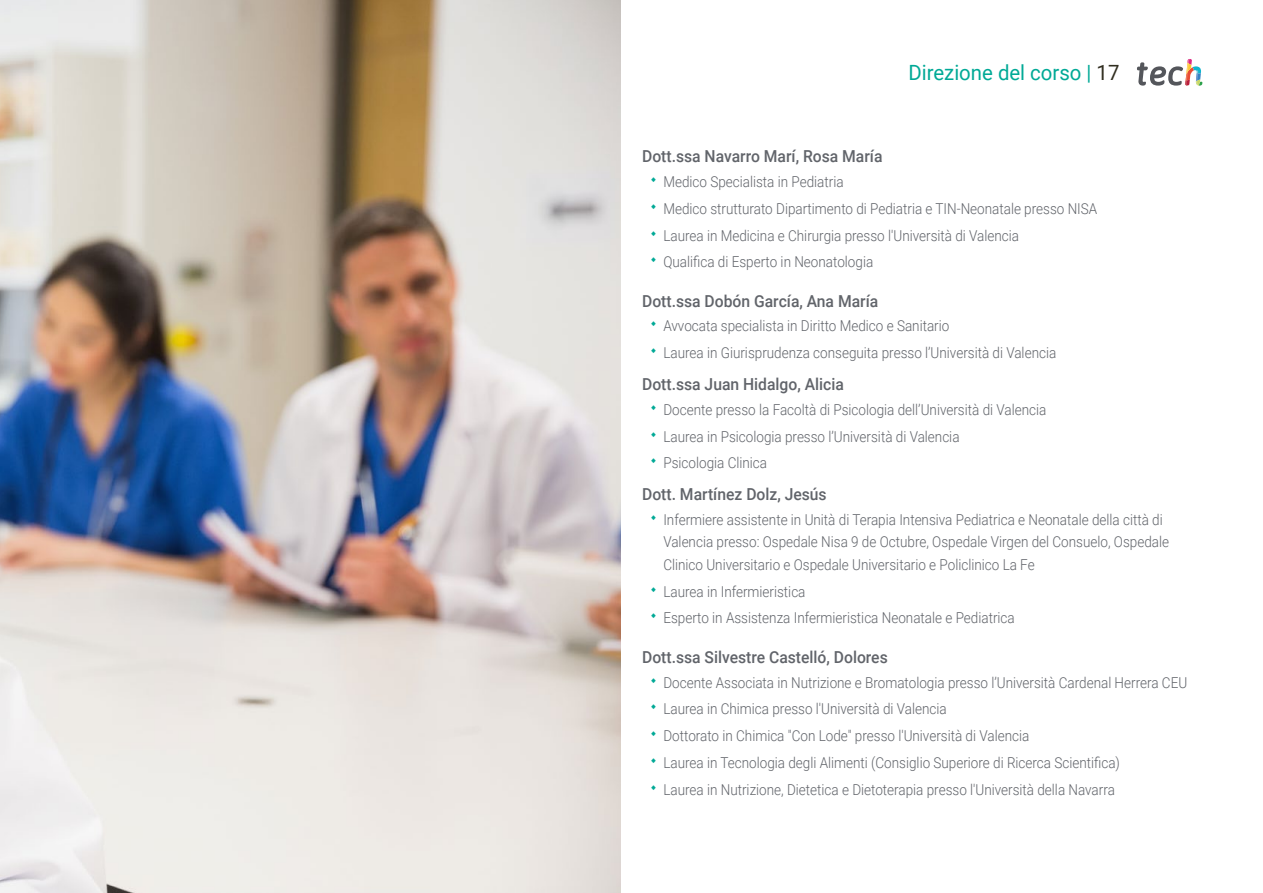
<style>
.page{position:relative;width:1263px;height:893px;background:#fff}
.page>*{position:absolute;margin:0;border:0;box-sizing:border-box;transform-origin:0 0}
.t1{font:21px "Roboto";color:#00a996}
.t2{font:500 16.5px "Roboto";color:#61646a;scale:.95 1}
.t3{font:300 15px/26.7px "Roboto";color:#61646a;scale:.9 1}
.s1{color:#312e20}
</style>
<div class="page">
<svg style="left:1137px;top:59px;width:65px;height:27px"></svg>
<img style="left:0;top:0;width:621px;height:893px">
<h1 class="t1" style="left:908px;top:57px;width:213px">Direzione del corso | <span class="s1">17</span></h1>
<p class="t2" style="left:642px;top:145px;width:255px">Dott.ssa Navarro Marí, Rosa María</p>
<p class="t3" style="left:663px;top:168px;width:484px">Medico Specialista in Pediatria<br>Medico strutturato Dipartimento di Pediatria e TIN-Neonatale presso NISA Laurea in Medicina e Chirurgia presso l'Università di Valencia<br>Qualifica di Esperto in Neonatologia</p>
<p class="t2" style="left:642px;top:289px;width:250px">Dott.ssa Dobón García, Ana María</p>
<p class="t3" style="left:663px;top:312px;width:438px">Avvocata specialista in Diritto Medico e Sanitario<br>Laurea in Giurisprudenza conseguita presso l’Università di Valencia</p>
<p class="t2" style="left:642px;top:373px;width:214px">Dott.ssa Juan Hidalgo, Alicia</p>
<p class="t3" style="left:663px;top:396px;width:427px">Docente presso la Facoltà di Psicologia dell’Università di Valencia<br>Laurea in Psicologia presso l’Università di Valencia<br>Psicologia Clinica</p>
<p class="t2" style="left:642px;top:483px;width:196px">Dott. Martínez Dolz, Jesús</p>
<p class="t3" style="left:663px;top:508px;width:563px;line-height:22.5px">Infermiere assistente in Unità di Terapia Intensiva Pediatrica e Neonatale della città di<br>Valencia presso: Ospedale Nisa 9 de Octubre, Ospedale Virgen del Consuelo, Ospedale<br>Clinico Universitario e Ospedale Universitario e Policlinico La Fe</p>
<p class="t3" style="left:663px;top:577px;width:392px">Laurea in Infermieristica<br>Esperto in Assistenza Infermieristica Neonatale e Pediatrica</p>
<p class="t2" style="left:642px;top:646px;width:260px">Dott.ssa Silvestre Castelló, Dolores</p>
<p class="t3" style="left:663px;top:668px;width:583px">Docente Associata in Nutrizione e Bromatologia presso l’Università Cardenal Herrera CEU Laurea in Chimica presso l'Università di Valencia<br>Dottorato in Chimica "Con Lode" presso l'Università di Valencia<br>Laurea in Tecnologia degli Alimenti (Consiglio Superiore di Ricerca Scientifica)<br>Laurea in Nutrizione, Dietetica e Dietoterapia presso l'Università della Navarra</p>
</div>
